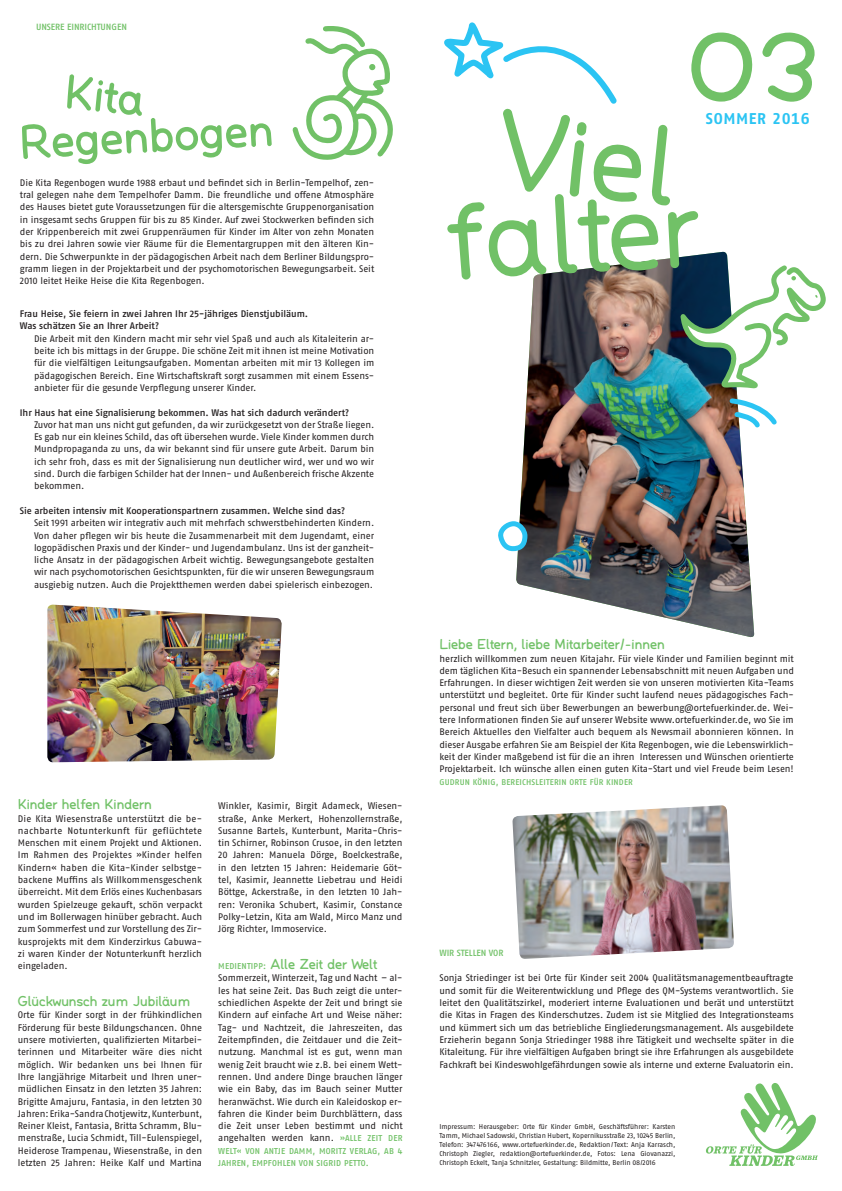
<style>
.page{position:relative;width:842px;height:1191px;background:#fff}
.page>*{position:absolute;margin:0;border:0;box-sizing:border-box;transform-origin:0 0}
.t1{font:114.1px "Boelkyrant 3";color:#71c167}
.t2{font:500 100.7px "boelke";color:#71c167}
.t3{font:500 50px "boelke";color:#71c167}
.t4{font:15.6px "Fago No Bold Tf";letter-spacing:.04em;color:#2bc4f3}
.t5{font:500 15px "boelke";color:#71c167}
.t6{font:9.5px/12.3px "Fago No Regular LF";letter-spacing:-.01em;color:#231f20;text-align:justify}
.t7{font:9.5px/12.3px "Fago No Med Lf";letter-spacing:-.005em;color:#231f20}
.t8{font:9px "Fago No Med Lf";letter-spacing:-.005em;color:#71c167}
.t9{font:8.5px/12.3px "Fago No Med Lf";letter-spacing:.02em;color:#71c167}
.t10{font:8.3px "Fago No Med Lf";letter-spacing:.02em;color:#71c167}
.t11{font:7px/9px "Fago No Regular LF";letter-spacing:-.005em;color:#231f20;text-align:justify}
.s1{font-family:"Fago No Med Lf";font-weight:400;font-size:8.5px}
.s2{font-family:"Fago No Med Lf";font-size:8.5px;color:#71c167}
</style>
<div class="page">
<img style="left:516px;top:432px;width:238px;height:206px">
<svg style="left:706px;top:1083px;width:112px;height:83px"></svg>
<img style="left:47px;top:604px;width:235px;height:158px">
<img style="left:512px;top:805px;width:222px;height:154px">
<svg style="left:292px;top:26px;width:101px;height:134px"></svg>
<svg style="left:444px;top:22px;width:382px;height:410px"></svg>
<svg style="left:498px;top:519px;width:32px;height:34px"></svg>
<p class="t8" style="left:36px;top:21px;width:92px">Unsere Einrichtu ngen</p>
<h2 class="t2" style="left:686px;top:6px;width:136px">03</h2>
<h3 class="t3" style="left:68px;top:60px;width:81px;rotate:6deg">Kita</h3>
<h1 class="t1" style="left:506px;top:81px;width:180px;rotate:6deg">Viel</h1>
<h3 class="t3" style="left:17px;top:111px;width:256px;rotate:-3deg">Regenbogen</h3>
<h3 class="t4" style="left:706px;top:109px;width:106px">SOMMER 2016</h3>
<p class="t6" style="left:20px;top:176px;width:356px">Die Kita Regenbogen wurde 1988 erbaut und befindet sich in Berlin-Tempelhof, zen&shy;tral gelegen nahe dem Tempelhofer Damm. Die freundliche und offene Atmosphäre des Hauses bietet gute Voraussetzungen für die altersgemischte Gruppenorganisation in insgesamt sechs Gruppen für bis zu 85 Kinder. Auf zwei Stockwerken befinden sich der Krippenbereich mit zwei Gruppenräumen für Kinder im Alter von zehn Monaten bis zu drei Jahren sowie vier Räume für die Elementargruppen mit den älteren Kin&shy;dern. Die Schwerpunkte in der pädagogischen Arbeit nach dem Berliner Bildungspro&shy;gramm liegen in der Projektarbeit und der psychomotorischen Bewegungsarbeit. Seit 2010 leitet Heike Heise die Kita Regenbogen.</p>
<p class="t7" style="left:20px;top:307px;width:290px">Frau Heise, Sie feiern in zwei Jahren I hr 25-jähriges Dienstjubiläum.<br>Was schätzen Sie an I hrer Arbeit?</p>
<p class="t6" style="left:34px;top:332px;width:342px">Die Arbeit mit den Kindern macht mir sehr viel Spaß und auch als Kitaleiterin ar&shy;beite ich bis mittags in der Gruppe. Die schöne Zeit mit ihnen ist meine Motivation für die vielfältigen Leitungsaufgaben. Momentan arbeiten mit mir 13 Kollegen im pädagogischen Bereich. Eine Wirtschaftskraft sorgt zusammen mit einem Essens&shy;anbieter für die gesunde Verpflegung unserer Kinder.</p>
<p class="t7" style="left:20px;top:406px;width:331px">I hr Haus hat eine Signalisierung bekommen. Was hat sich dadurch verändert?</p>
<p class="t6" style="left:34px;top:418px;width:342px">Zuvor hat man uns nicht gut gefunden, da wir zurückgesetzt von der Straße liegen.<br>Es gab nur ein kleines Schild, das oft übersehen wurde. Viele Kinder kommen durch Mundpropaganda zu uns, da wir bekannt sind für unsere gute Arbeit. Darum bin ich sehr froh, dass es mit der Signalisierung nun deutlicher wird, wer und wo wir sind. Durch die farbigen Schilder hat der Innen- und Außenbereich frische Akzente bekommen.</p>
<p class="t7" style="left:20px;top:504px;width:327px">Sie arbeiten intensiv mit Kooperationspartnern zusammen. Welche sind das?</p>
<p class="t6" style="left:34px;top:517px;width:342px">Seit 1991 arbeiten wir integrativ auch mit mehrfach schwerstbehinderten Kindern.<br>Von daher pflegen wir bis heute die Zusammenarbeit mit dem Jugendamt, einer logopädischen Praxis und der Kinder- und Jugendambulanz. Uns ist der ganzheit&shy;liche Ansatz in der pädagogischen Arbeit wichtig. Bewegungsangebote gestalten wir nach psychomotorischen Gesichtspunkten, für die wir unseren Bewegungsraum ausgiebig nutzen. Auch die Projektthemen werden dabei spielerisch einbezogen.</p>
<h1 class="t1" style="left:444px;top:172px;width:254px;rotate:-3deg">falter</h1>
<h3 class="t5" style="left:18px;top:795px;width:136px">Kinder helfen Kindern</h3>
<p class="t6" style="left:18px;top:812px;width:186px">Die Kita Wiesenstraße unterstützt die be&shy;nachbarte Notunterkunft für geflüchtete Menschen mit einem Projekt und Aktionen.<br>Im Rahmen des Projektes »Kinder helfen Kindern« haben die Kita-Kinder selbstge&shy;backene Muffins als Willkommensgeschenk überreicht. Mit dem Erlös eines Kuchenbasars wurden Spielzeuge gekauft, schön verpackt und im Bollerwagen hinüber gebracht. Auch zum Sommerfest und zur Vorstellung des Zir&shy;kusprojekts mit dem Kinderzirkus Cabuwa&shy;zi waren Kinder der Notunterkunft herzlich eingeladen.</p>
<h3 class="t5" style="left:18px;top:992px;width:174px">Glückwunsch zum Jubiläum</h3>
<p class="t6" style="left:18px;top:1008px;width:186px">Orte für Kinder sorgt in der frühkindlichen Förderung für beste Bildungschancen. Ohne unsere motivierten, qualifizierten Mitarbei&shy;terinnen und Mitarbeiter wäre dies nicht möglich. Wir bedanken uns bei Ihnen für Ihre langjährige Mitarbeit und Ihren uner&shy;müdlichen Einsatz in den letzten 35 Jahren:<br>Brigitte Amajuru, Fantasia, in den letzten 30<br>Jahren: Erika-Sandra Chotjewitz, Kunterbunt, Reiner Kleist, Fantasia, Britta Schramm, Blu&shy;menstraße, Lucia Schmidt, Till-Eulenspiegel, Heiderose Trampenau, Wiesenstraße, in den letzten 25 Jahren: Heike Kalf und Martina</p>
<p class="t6" style="left:218px;top:799px;width:186px">Winkler, Kasimir, Birgit Adameck, Wiesen&shy;straße, Anke Merkert, Hohenzollernstraße, Susanne Bartels, Kunterbunt, Marita-Chris&shy;tin Schirner, Robinson Crusoe, in den letzten 20 Jahren: Manuela Dörge, Boelckestraße, in den letzten 15 Jahren: Heidemarie Göt&shy;tel, Kasimir, Jeannette Liebetrau und Heidi Böttge, Ackerstraße, in den letzten 10 Jah&shy;ren: Veronika Schubert, Kasimir, Constance Polky-Letzin, Kita am Wald, Mirco Manz und Jörg Richter, Immoservice.</p>
<h3 class="t5" style="left:218px;top:955px;width:160px"><span class="s1">Medientipp:</span> Alle Zeit der Welt</h3>
<p class="t6" style="left:218px;top:972px;width:186px">Sommerzeit, Winterzeit, Tag und Nacht – al&shy;les hat seine Zeit. Das Buch zeigt die unter&shy;schiedlichen Aspekte der Zeit und bringt sie Kindern auf einfache Art und Weise näher:<br>Tag- und Nachtzeit, die Jahreszeiten, das Zeitempfinden, die Zeitdauer und die Zeit&shy;nutzung. Manchmal ist es gut, wenn man wenig Zeit braucht wie z.B. bei einem Wett&shy;rennen. Und andere Dinge brauchen länger wie ein Baby, das im Bauch seiner Mutter heranwächst. Wie durch ein Kaleidoskop er&shy;fahren die Kinder beim Durchblättern, dass die Zeit unser Leben bestimmt und nicht angehalten werden kann. <span class="s2">»Alle Zeit der</span></p>
<p class="t9" style="left:218px;top:1144px;width:78px">Welt« von Antje Damm</p>
<p class="t9" style="left:218px;top:1144px;width:186px;text-indent:94px">, Moritz Verlag, ab 4<br>Ja hren, em pfohlen von Sigrid Petto.</p>
<h3 class="t5" style="left:439px;top:635px;width:227px">Liebe Eltern, liebe Mitarbeiter/-innen</h3>
<p class="t6" style="left:439px;top:652px;width:356px">herzlich willkommen zum neuen Kitajahr. Für viele Kinder und Familien beginnt mit dem täglichen Kita-Besuch ein spannender Lebensabschnitt mit neuen Aufgaben und Erfahrungen. In dieser wichtigen Zeit werden sie von unseren motivierten Kita-Teams unterstützt und begleitet. Orte für Kinder sucht laufend neues pädagogisches Fach&shy;personal und freut sich über Bewerbungen an bewerbung@ortefuerkinder.de. Wei&shy;tere Informationen finden Sie auf unserer Website www.ortefuerkinder.de, wo Sie im Bereich Aktuelles den Vielfalter auch bequem als Newsmail abonnieren können. In dieser Ausgabe erfahren Sie am Beispiel der Kita Regenbogen, wie die Lebenswirklich&shy;keit der Kinder maßgebend ist für die an ihren Interessen und Wünschen orientierte Projektarbeit. Ich wünsche allen einen guten Kita-Start und viel Freude beim Lesen!</p>
<p class="t10" style="left:439px;top:777px;width:195px">Gu dru n König, Bereichsleiterin Orte für Kinder</p>
<p class="t8" style="left:439px;top:948px;width:65px">Wir stellen vor</p>
<p class="t6" style="left:439px;top:972px;width:356px">Sonja Striedinger ist bei Orte für Kinder seit 2004 Qualitätsmanagementbeauftragte und somit für die Weiterentwicklung und Pflege des QM-Systems verantwortlich. Sie leitet den Qualitätszirkel, moderiert interne Evaluationen und berät und unterstützt die Kitas in Fragen des Kinderschutzes. Zudem ist sie Mitglied des Integrationsteams und kümmert sich um das betriebliche Eingliederungsmanagement. Als ausgebildete Erzieherin begann Sonja Striedinger 1988 ihre Tätigkeit und wechselte später in die Kitaleitung. Für ihre vielfältigen Aufgaben bringt sie ihre Erfahrungen als ausgebildete Fachkraft bei Kindeswohlgefährdungen sowie als interne und externe Evaluatorin ein.</p>
<p class="t11" style="left:439px;top:1122px;width:237px">Impressum: Herausgeber: Orte für Kinder GmbH, Geschäftsführer: Karsten Tamm, Michael Sadowski, Christian Hubert, Kopernikusstraße 23, 10245 Berlin, Telefon: 347476166, www.ortefuerkinder.de, Redaktion/Text: Anja Karrasch, Christoph Ziegler, redaktion@ortefuerkinder.de, Fotos: Lena Giovanazzi, Christoph Eckelt, Tanja Schnitzler, Gestaltung: Bildmitte, Berlin 08/2016</p>
</div>
